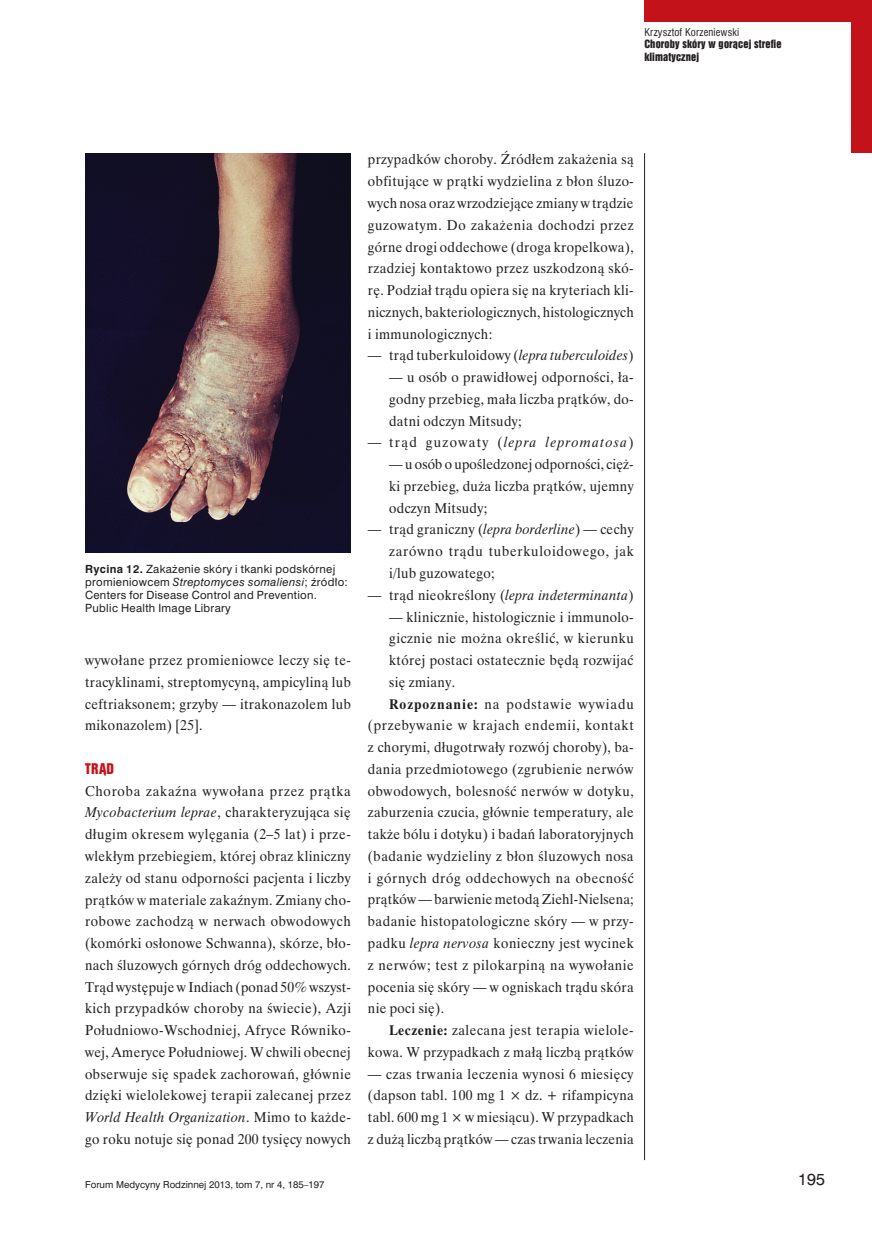
<style>
.page{position:relative;width:872px;height:1234px;background:#fff}
.page>*{position:absolute;margin:0;border:0;box-sizing:border-box;transform-origin:0 0}
.t1{font:15px "Swis 721 PL";color:#231f20}
._070_-_Tekst_-_pierw{font:14.25px/21.8px "Time Ibis EE";letter-spacing:.025em;color:#231f20;text-align:justify;scale:.95 1}
._072_-_Tekst_-_nastę{font:14.25px/21.8px "Time Ibis EE";letter-spacing:.025em;color:#231f20;text-align:justify;scale:.95 1}
.t2{font:italic 14.25px "Time Ibis EE";letter-spacing:.095em;color:#231f20;scale:.95 1}
._081_-_Śródtytuł_1{font:13.5px "Swis 921 EU";color:#c4121a}
.R_-_Rycina_-_podpis{font:10.5px/12.9px "Swis 721 PL";letter-spacing:.03em;color:#231f20}
.t3{font:10.5px/12.8px "Swis 921 EU";letter-spacing:.01em;color:#231f20}
.t4{font:10.5px "Swis 721 Cn EU";letter-spacing:.01em;color:#231f20}
.t5{font:9px "Swis 721 PL";color:#231f20}
.s1{font-weight:700}
.s2{font-style:italic}
.s3{font-style:normal}
</style>
<div class="page">
<hr style="left:644px;top:153px;width:1px;height:1006px;background:#231f20">
<div style="left:644px;top:0;width:228px;height:21px;background:#c4121a"></div>
<div style="left:850px;top:0;width:22px;height:153px;background:#c4121a"></div>
<img style="left:85px;top:153px;width:266px;height:399px">
<p class="t4" style="left:644px;top:25px;width:96px">Krzysztof Korzeniewski</p>
<p class="t3" style="left:644px;top:38px;width:139px">Choroby skóry w gorącej strefie klimatycznej</p>
<p class="R_-_Rycina_-_podpis" style="left:85px;top:562px;width:264px"><span class="s1">Rycina 12.</span> Zakażenie skóry i tkanki podskórnej promieniowcem <span class="s2">Streptomyces somaliensi</span>; źródło:<br>Centers for Disease Control and Prevention.<br>Public Health Image Library</p>
<p class="_072_-_Tekst_-_nastę" style="left:85px;top:649px;width:281px">wywołane przez promieniowce leczy się te&shy;tracyklinami, streptomycyną, ampicyliną lub ceftriaksonem; grzyby — itrakonazolem lub mikonazolem) [25].</p>
<p class="_081_-_Śródtytuł_1" style="left:85px;top:759px;width:31px">TRĄD</p>
<p class="_070_-_Tekst_-_pierw" style="left:85px;top:779px;width:281px">Choroba zakaźna wywołana przez prątka <span class="s2">Mycobacterium leprae</span>, charakteryzująca się długim okresem wylęgania (2–5 lat) i prze&shy;wlekłym przebiegiem, której obraz kliniczny zależy od stanu odporności pacjenta i liczby prątków w materiale zakaźnym. Zmiany cho&shy;robowe zachodzą w nerwach obwodowych (komórki osłonowe Schwanna), skórze, bło&shy;nach śluzowych górnych dróg oddechowych.<br>Trąd występuje w Indiach (ponad 50% wszyst&shy;kich przypadków choroby na świecie), Azji Południowo-Wschodniej, Afryce Równiko&shy;wej, Ameryce Południowej. W chwili obecnej obserwuje się spadek zachorowań, głównie dzięki wielolekowej terapii zalecanej przez <span class="s2">World Health Organization</span>. Mimo to każde&shy;go roku notuje się ponad 200 tysięcy nowych</p>
<p class="_070_-_Tekst_-_pierw" style="left:368px;top:148px;width:281px">przypadków choroby. Źródłem zakażenia są obfitujące w prątki wydzielina z błon śluzo&shy;wych nosa oraz wrzodziejące zmiany w trądzie guzowatym. Do zakażenia dochodzi przez górne drogi oddechowe (droga kropelkowa), rzadziej kontaktowo przez uszkodzoną skó&shy;rę. Podział trądu opiera się na kryteriach kli&shy;nicznych, bakteriologicznych, histologicznych i immunologicznych:</p>
<p class="_070_-_Tekst_-_pierw" style="left:368px;top:344px;width:281px">— trąd tuberkuloidowy (<span class="s2">lepra tuberculoides</span>)</p>
<p class="_070_-_Tekst_-_pierw" style="left:389px;top:366px;width:259px">— u osób o prawidłowej odporności, ła&shy;godny przebieg, mała liczba prątków, do&shy;datni odczyn Mitsudy;</p>
<p class="t2" style="left:368px;top:433px;width:281px"><span class="s3">— trąd guzowaty (</span>lepra lepromatosa<span class="s3">)</span></p>
<p class="_070_-_Tekst_-_pierw" style="left:389px;top:453px;width:259px">— u osób o upośledzonej odporności, cięż&shy;ki przebieg, duża liczba prątków, ujemny odczyn Mitsudy;</p>
<p class="_070_-_Tekst_-_pierw" style="left:389px;top:518px;width:259px;text-indent:-21px">— trąd graniczny (<span class="s2">lepra borderline</span>) — cechy zarówno trądu tuberkuloidowego, jak i/lub guzowatego;</p>
<p class="_070_-_Tekst_-_pierw" style="left:368px;top:583px;width:281px">— trąd nieokreślony (<span class="s2">lepra indeterminanta</span>)</p>
<p class="_070_-_Tekst_-_pierw" style="left:389px;top:605px;width:259px">— klinicznie, histologicznie i immunolo&shy;gicznie nie można określić, w kierunku której postaci ostatecznie będą rozwijać się zmiany.</p>
<p class="_072_-_Tekst_-_nastę" style="left:368px;top:692px;width:281px;text-indent:21px"><span class="s1">Rozpoznanie:</span> na podstawie wywiadu (przebywanie w krajach endemii, kontakt z chorymi, długotrwały rozwój choroby), ba&shy;dania przedmiotowego (zgrubienie nerwów obwodowych, bolesność nerwów w dotyku, zaburzenia czucia, głównie temperatury, ale także bólu i dotyku) i badań laboratoryjnych (badanie wydzieliny z błon śluzowych nosa i górnych dróg oddechowych na obecność prątków — barwienie metodą Ziehl-Nielsena; badanie histopatologiczne skóry — w przy&shy;padku <span class="s2">lepra nervosa</span> konieczny jest wycinek z nerwów; test z pilokarpiną na wywołanie pocenia się skóry — w ogniskach trądu skóra nie poci się).</p>
<p class="_072_-_Tekst_-_nastę" style="left:368px;top:1018px;width:281px;text-align:right"><span class="s1">Leczenie:</span> zalecana jest terapia wielole&shy;kowa. W przypadkach z małą liczbą prątków</p>
<p class="_072_-_Tekst_-_nastę" style="left:368px;top:1062px;width:281px">— czas trwania leczenia wynosi 6 miesięcy (dapson tabl. 100 mg 1 × dz. + rifampicyna tabl. 600 mg 1 × w miesiącu). W przypadkach z dużą liczbą prątków — czas trwania leczenia</p>
<p class="t5" style="left:85px;top:1178px;width:241px">Forum Medycyny Rodzinnej 2013, tom 7, nr 4, 185–197</p>
<p class="t1" style="left:798px;top:1169px;width:29px">195</p>
</div>
